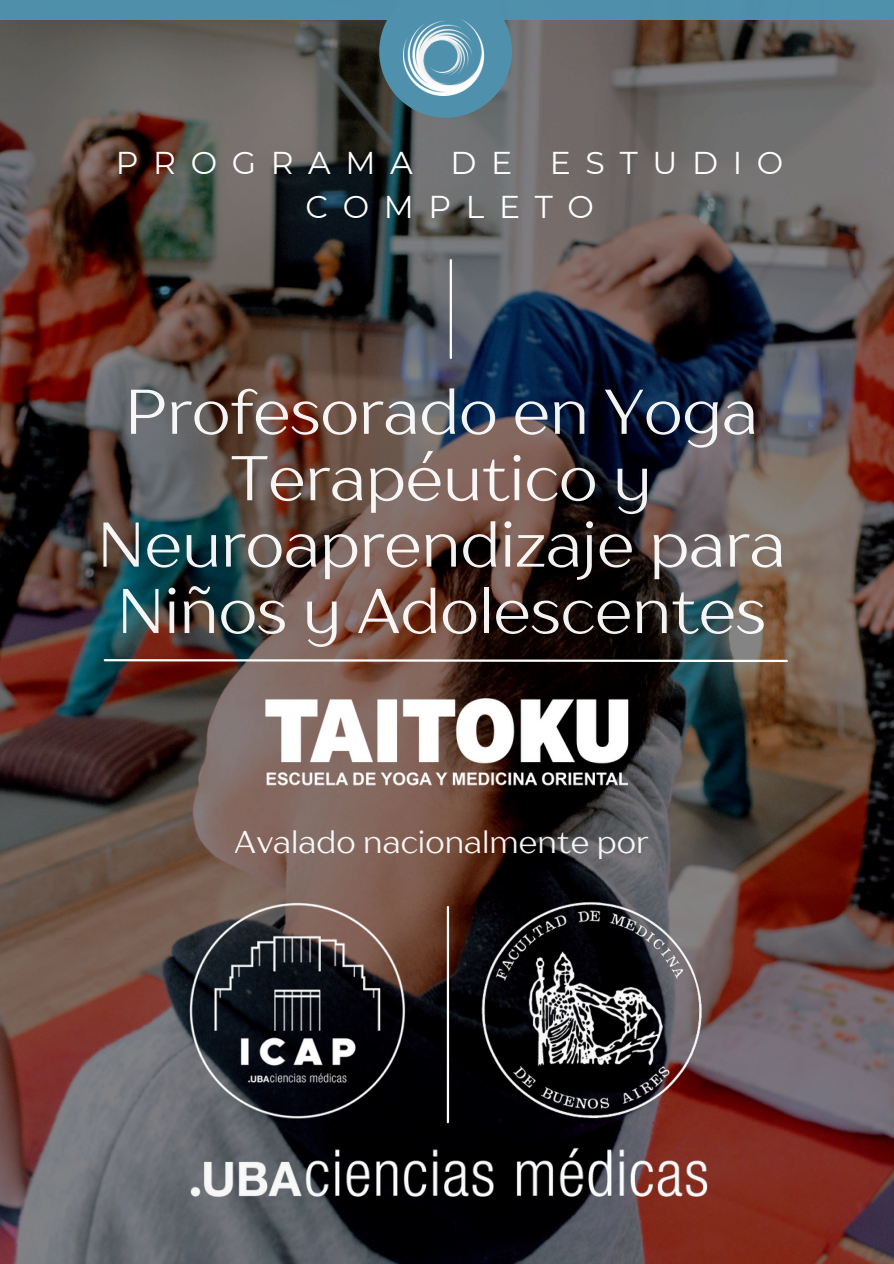
<style>
.page{position:relative;width:894px;height:1264px;background:#fff}
.page>*{position:absolute;margin:0;border:0;box-sizing:border-box;transform-origin:0 0}
.t1{font:63px/66.3px "TT Drugs";color:#fff;text-align:center}
.t2{font:31.5px/43.8px "Montserrat";letter-spacing:.465em;color:#fff;text-align:center}
.t3{font:31.5px "TT Drugs";color:#fff}
</style>
<div class="page">
<img style="left:0;top:19px;width:893px;height:1244px">
<div style="left:0;top:0;width:893px;height:19px;background:#4f91ad"></div>
<svg style="left:379px;top:19px;width:133px;height:99px;background:#4f7e91"></svg>
<img style="left:404px;top:19px;width:84px;height:77px">
<hr style="left:449px;top:260px;width:3px;height:98px;background:#fff">
<svg style="left:102px;top:658px;width:686px;height:5px"></svg>
<img style="left:262px;top:694px;width:381px;height:100px">
<hr style="left:446px;top:907px;width:3px;height:215px;background:#fff">
<img style="left:181px;top:1128px;width:530px;height:91px">
<img style="left:472px;top:890px;width:239px;height:238px">
<img style="left:181px;top:891px;width:232px;height:232px">
<p class="t2" style="left:116px;top:141px;width:668px">PROGRAMA DE ESTUDIO<br>COMPLETO</p>
<p class="t1" style="left:97px;top:377px;width:689px">Profesorado en Yoga<br>Terapéutico y<br>Neuroaprendizaje para<br>Niños y Adolescentes</p>
<p class="t3" style="left:235px;top:822px;width:415px">Avalado nacionalmente por</p>
</div>
